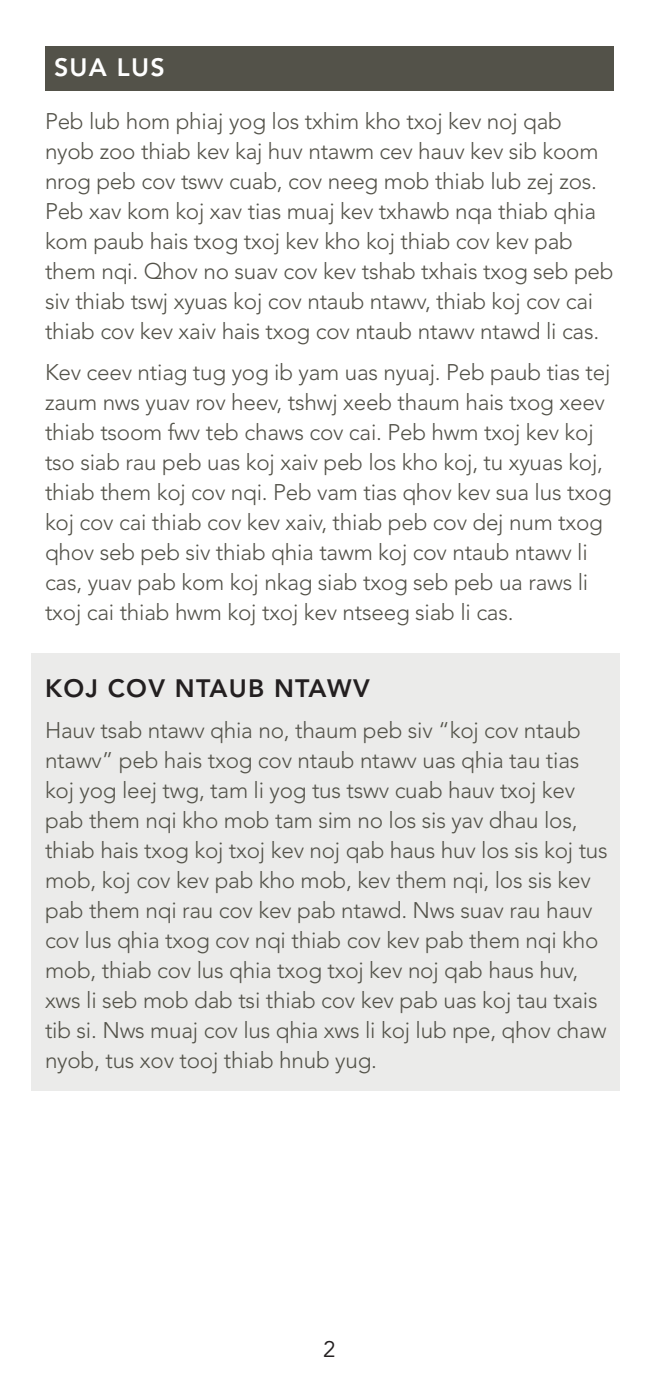
<style>
.page{position:relative;width:659px;height:1395px;background:#fff}
.page>*{position:absolute;margin:0;border:0;box-sizing:border-box;transform-origin:0 0}
.t1{font:800 25px "Avenir";letter-spacing:.05em;color:#231f20}
.t2{font:800 25px "Avenir";letter-spacing:.05em;color:#fff}
.t3{font:300 22.5px/30px "Avenir";letter-spacing:-.01em;color:#535249}
.t4{font:22.5px "Avenir";color:#231f20}
</style>
<div class="page">
<div style="left:32px;top:654px;width:588px;height:437px;background:#ebebea"></div>
<div style="left:45px;top:46px;width:569px;height:45px;background:#535249"></div>
<p class="t2" style="left:54px;top:53px;width:112px">SUA LUS</p>
<p class="t3" style="left:45px;top:106px;width:570px">Peb lub hom phiaj yog los txhim kho txoj kev noj qab nyob zoo thiab kev kaj huv ntawm cev hauv kev sib koom nrog peb cov tswv cuab, cov neeg mob thiab lub zej zos.<br>Peb xav kom koj xav tias muaj kev txhawb nqa thiab qhia kom paub hais txog txoj kev kho koj thiab cov kev pab them nqi. Qhov no suav cov kev tshab txhais txog seb peb siv thiab tswj xyuas koj cov ntaub ntawv, thiab koj cov cai thiab cov kev xaiv hais txog cov ntaub ntawv ntawd li cas.</p>
<p class="t3" style="left:45px;top:357px;width:568px">Kev ceev ntiag tug yog ib yam uas nyuaj. Peb paub tias tej zaum nws yuav rov heev, tshwj xeeb thaum hais txog xeev thiab tsoom fwv teb chaws cov cai. Peb hwm txoj kev koj tso siab rau peb uas koj xaiv peb los kho koj, tu xyuas koj, thiab them koj cov nqi. Peb vam tias qhov kev sua lus txog koj cov cai thiab cov kev xaiv, thiab peb cov dej num txog qhov seb peb siv thiab qhia tawm koj cov ntaub ntawv li cas, yuav pab kom koj nkag siab txog seb peb ua raws li txoj cai thiab hwm koj txoj kev ntseeg siab li cas.</p>
<p class="t1" style="left:45px;top:673px;width:326px">KOJ COV NTAUB NTAWV</p>
<p class="t3" style="left:45px;top:715px;width:564px">Hauv tsab ntawv qhia no, thaum peb siv “koj cov ntaub ntawv” peb hais txog cov ntaub ntawv uas qhia tau tias koj yog leej twg, tam li yog tus tswv cuab hauv txoj kev pab them nqi kho mob tam sim no los sis yav dhau los, thiab hais txog koj txoj kev noj qab haus huv los sis koj tus mob, koj cov kev pab kho mob, kev them nqi, los sis kev pab them nqi rau cov kev pab ntawd. Nws suav rau hauv cov lus qhia txog cov nqi thiab cov kev pab them nqi kho mob, thiab cov lus qhia txog txoj kev noj qab haus huv, xws li seb mob dab tsi thiab cov kev pab uas koj tau txais tib si. Nws muaj cov lus qhia xws li koj lub npe, qhov chaw nyob, tus xov tooj thiab hnub yug.</p>
<p class="t4" style="left:323px;top:1336px;width:14px">2</p>
</div>
